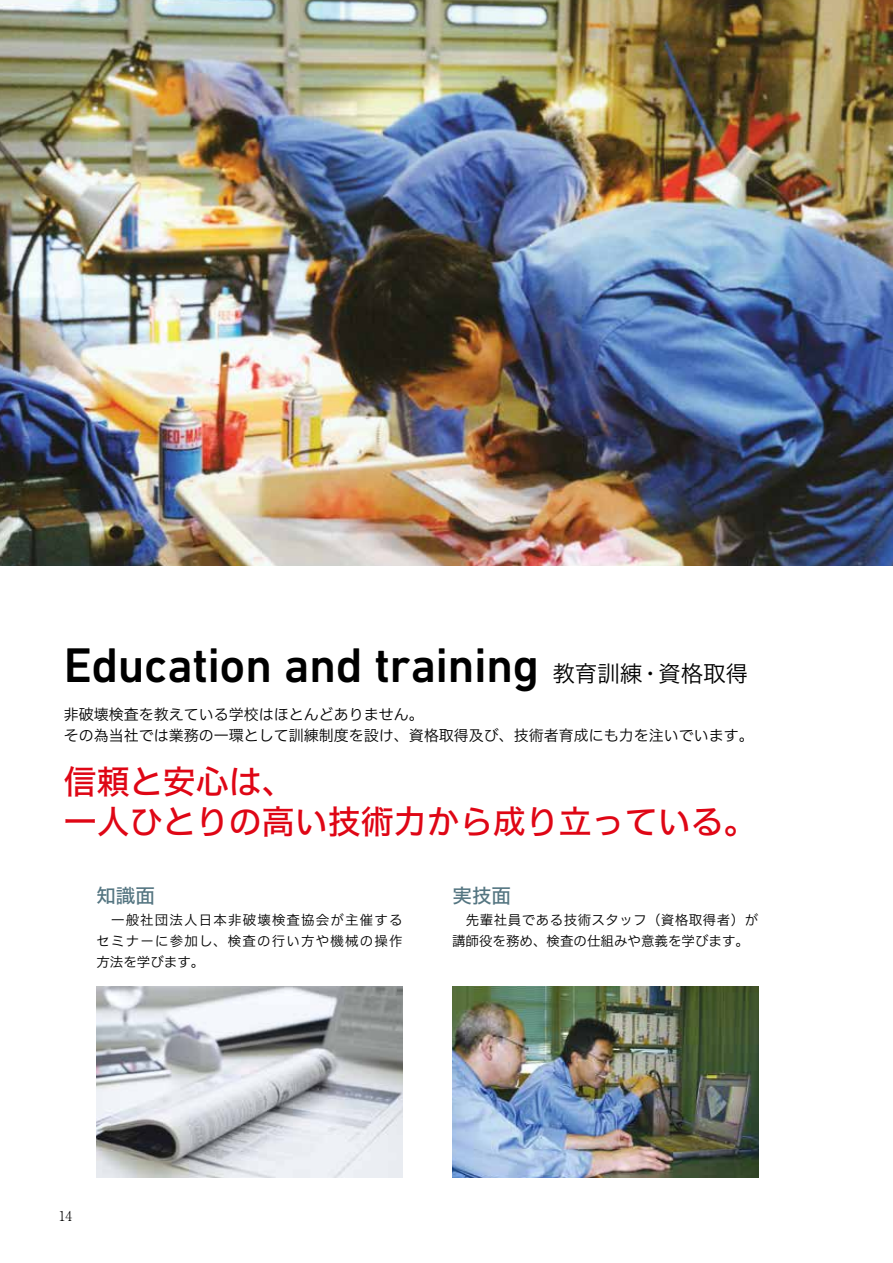
<style>
.page{position:relative;width:893px;height:1263px;background:#fff}
.page>*{position:absolute;margin:0;border:0;box-sizing:border-box;transform-origin:0 0}
.t1{font:500 49.5px "DIN Next LT Pro";letter-spacing:-.015em;color:#000}
.t2{font:33px/40.5px "Hiragino UD Sans F Std W5";color:#df0615}
.t3{font:19.5px "Hiragino UD Sans F Std W5";color:#547581}
.t4{font:15px/21px "Hiragino UD Sans F Std W3";color:#000}
.t5{font:13.5px/21px "Hiragino UD Sans F Std W3";letter-spacing:.035em;color:#000;text-align:justify}
.t6{font:13.5px/21px "Hiragino UD Sans F Std W3";color:#000}
.t7{font:300 13.5px "Ryumin Pro";color:#000}
.s1{font-family:"Hiragino UD Sans F Std W3";font-weight:400;font-size:22.5px}
</style>
<div class="page">
<img style="left:0;top:0;width:893px;height:566px">
<img style="left:452px;top:986px;width:307px;height:192px">
<img style="left:96px;top:986px;width:307px;height:192px">
<h1 class="t1" style="left:64px;top:636px;width:686px">Education and training <span class="s1">教育訓練・資格取得</span></h1>
<p class="t4" style="left:64px;top:702px;width:692px">非破壊検査を教えている学校はほとんどありません。<br>その為当社では業務の一環として訓練制度を設け、資格取得及び、技術者育成にも力を注いでいます。</p>
<h2 class="t2" style="left:64px;top:759px;width:695px">信頼と安心は、<br>一人ひとりの高い技術力から成り立っている。</h2>
<h3 class="t3" style="left:96px;top:881px;width:60px">知識面</h3>
<h3 class="t3" style="left:453px;top:881px;width:60px">実技面</h3>
<p class="t6" style="left:452px;top:909px;width:308px">　先輩社員である技術スタッフ（資格取得者）が講師役を務め、検査の仕組みや意義を学びます。</p>
<p class="t5" style="left:96px;top:909px;width:308px">　一般社団法人日本非破壊検査協会が主催するセミナーに参加し、検査の行い方や機械の操作方法を学びます。</p>
<p class="t7" style="left:59px;top:1205px;width:15px">14</p>
</div>
